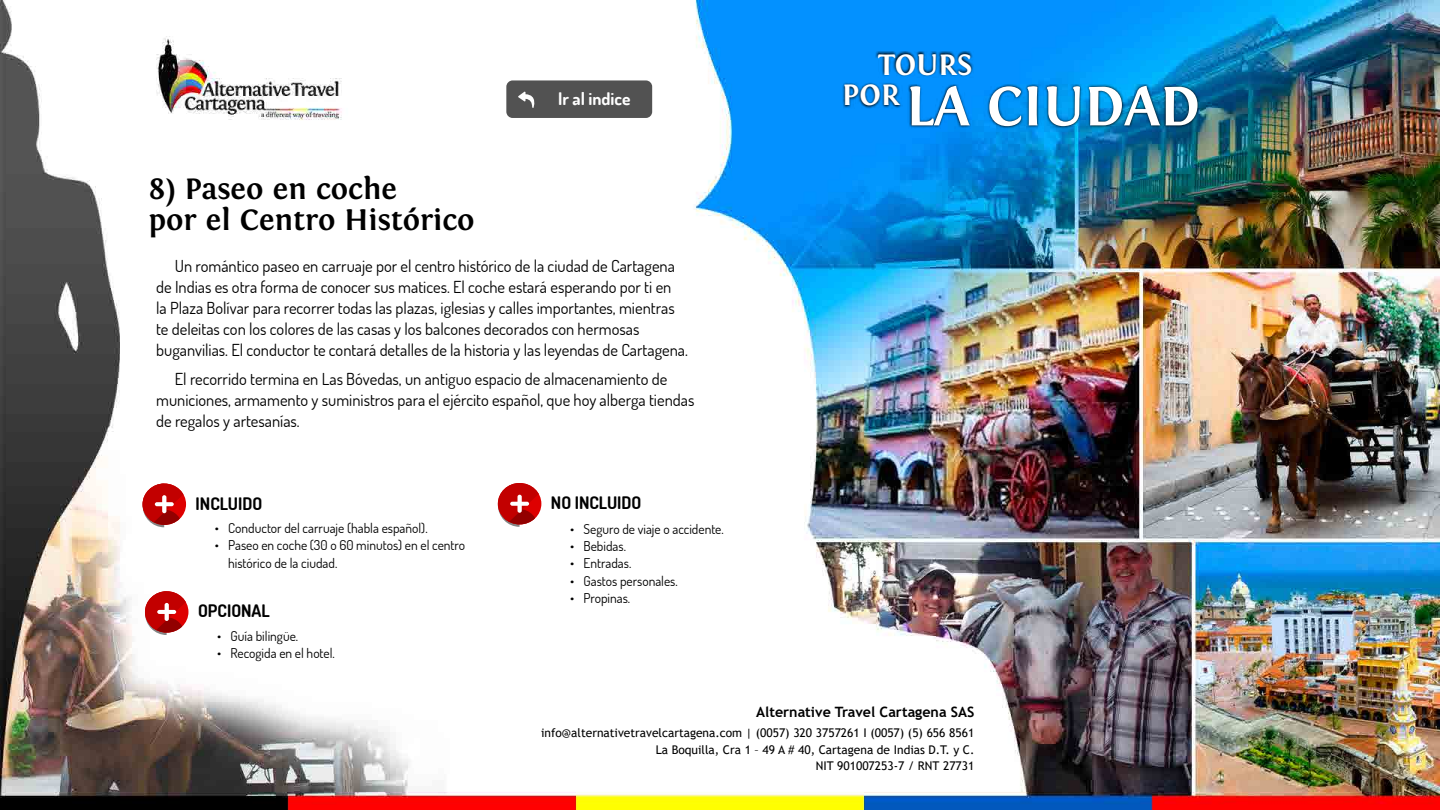
<style>
.page{position:relative;width:1440px;height:810px;background:#fff}
.page>*{position:absolute;margin:0;border:0;box-sizing:border-box;transform-origin:0 0}
.t1{font:700 57.75px "Fontin";color:#fff}
.t2{font:700 30.75px/30.8px "Fontin";color:#000}
.t3{font:700 30.75px "Fontin";color:#fff}
.t4{font:700 17.4px "Dosis";color:#fff}
.t5{font:700 17.25px "Dosis";color:#000}
.t6{font:16.5px/21px "Dosis";color:#000}
.t7{font:700 14.25px "Trebuchet MS";color:#000}
.t8{font:13.5px/17.2px "Dosis";color:#000}
.t9{font:12px/16.5px "Trebuchet MS";color:#000;text-align:right}
</style>
<div class="page">
<img style="left:0;top:0;width:1440px;height:810px">
<svg style="left:143px;top:484px;width:43px;height:43px"></svg>
<svg style="left:145px;top:591px;width:43px;height:44px"></svg>
<svg style="left:498px;top:483px;width:43px;height:44px"></svg>
<div style="left:506px;top:80px;width:146px;height:38px;background:#525252;border-radius:6px"></div>
<svg style="left:518px;top:91px;width:17px;height:17px"></svg>
<svg style="left:876px;top:51px;width:98px;height:26px;background:#0160aa"></svg>
<svg style="left:842px;top:82px;width:61px;height:26px;background:#015ca3"></svg>
<svg style="left:907px;top:84px;width:293px;height:45px;background:#015e98"></svg>
<p class="t4" style="left:558px;top:87px;width:74px">Ir al indice</p>
<h2 class="t2" style="left:148px;top:173px;width:328px">8) Paseo en coche<br>por el Centro Histórico</h2>
<p class="t6" style="left:156px;top:255px;width:533px;text-indent:19px">Un romántico paseo en carruaje por el centro histórico de la ciudad de Cartagena de Indias es otra forma de conocer sus matices. El coche estará esperando por ti en<br>la Plaza Bolívar para recorrer todas las plazas, iglesias y calles importantes, mientras te deleitas con los colores de las casas y los balcones decorados con hermosas buganvilias. El conductor te contará detalles de la historia y las leyendas de Cartagena.</p>
<p class="t6" style="left:156px;top:368px;width:540px;text-indent:19px">El recorrido termina en Las Bóvedas, un antiguo espacio de almacenamiento de municiones, armamento y suministros para el ejército español, que hoy alberga tiendas de regalos y artesanías.</p>
<p class="t5" style="left:196px;top:492px;width:68px">INCLUIDO</p>
<p class="t8" style="left:215px;top:519px;width:214px">• Conductor del carruaje (habla español).</p>
<p class="t8" style="left:228px;top:537px;width:238px;text-indent:-14px">• Paseo en coche (30 o 60 minutos) en el centro histórico de la ciudad.</p>
<p class="t5" style="left:198px;top:600px;width:73px">OPCIONAL</p>
<p class="t8" style="left:217px;top:627px;width:83px">• Guía bilingüe.</p>
<p class="t8" style="left:217px;top:644px;width:119px">• Recogida en el hotel.</p>
<p class="t5" style="left:551px;top:492px;width:92px">NO INCLUIDO</p>
<p class="t8" style="left:570px;top:520px;width:155px">• Seguro de viaje o accidente.</p>
<p class="t8" style="left:570px;top:537px;width:58px">• Bebidas.</p>
<p class="t8" style="left:570px;top:554px;width:63px">• Entradas.</p>
<p class="t8" style="left:570px;top:572px;width:109px">• Gastos personales.</p>
<p class="t8" style="left:570px;top:589px;width:62px">• Propinas.</p>
<h2 class="t3" style="left:878px;top:47px;width:96px">TOURS</h2>
<h1 class="t1" style="left:842px;top:74px;width:359px"><sup>POR</sup> LA CIUDAD</h1>
<p class="t7" style="left:756px;top:703px;width:220px">Alternative Travel Cartagena SAS</p>
<p class="t9" style="left:541px;top:725px;width:435px">info@alternativetravelcartagena.com | (0057) 320 3757261 I (0057) (5) 656 8561<br>La Boquilla, Cra 1 – 49 A # 40, Cartagena de Indias D.T. y C.<br>NIT 901007253-7 / RNT 27731</p>
</div>
